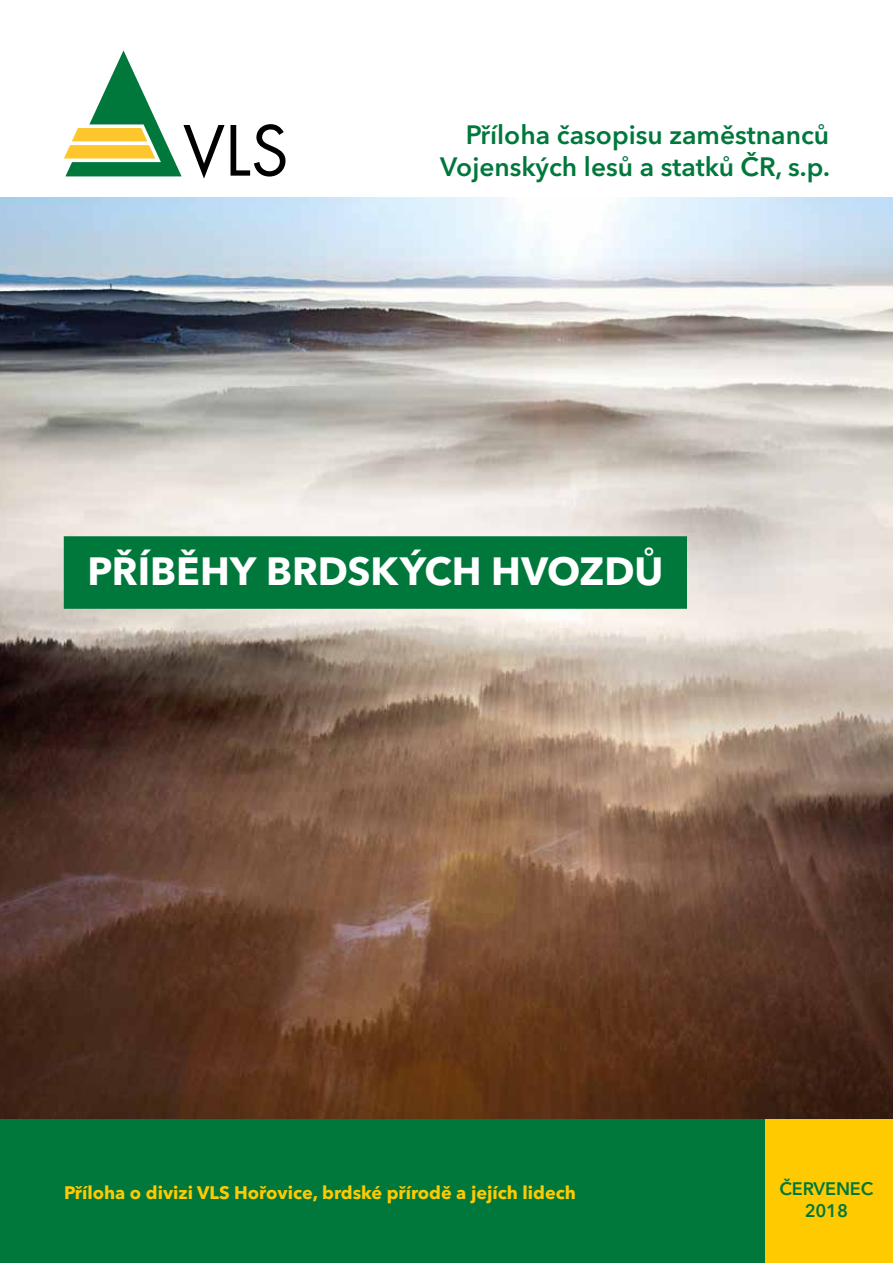
<style>
.page{position:relative;width:893px;height:1263px;background:#fff}
.page>*{position:absolute;margin:0;border:0;box-sizing:border-box;transform-origin:0 0}
.t1{font:700 39px "Avenir Next LT Pro";color:#fff}
.t2{font:600 26.4px/31.8px "Avenir Next LT Pro";color:#00783c;text-align:right}
.t3{font:700 18px "Avenir Next LT Pro";color:#ffca00}
.t4{font:600 18px/22.5px "Avenir Next LT Pro";letter-spacing:-.01em;color:#00783c;text-align:center}
</style>
<div class="page">
<img style="left:0;top:198px;width:893px;height:921px">
<svg style="left:231px;top:124px;width:54px;height:53px"></svg>
<svg style="left:64px;top:50px;width:161px;height:129px"></svg>
<div style="left:64px;top:536px;width:623px;height:73px;background:#00783c"></div>
<div style="left:764px;top:1119px;width:129px;height:144px;background:#ffca00"></div>
<div style="left:0;top:1119px;width:764px;height:144px;background:#00783c"></div>
<p class="t2" style="left:440px;top:118px;width:391px">Příloha časopisu zaměstnanců<br>Vojenských lesů a statků ČR, s.p.</p>
<h1 class="t1" style="left:87px;top:547px;width:577px">PŘÍBĚHY BRDSKÝCH HVOZDŮ</h1>
<p class="t3" style="left:64px;top:1182px;width:513px">Příloha o divizi VLS Hořovice, brdské přírodě a jejích lidech</p>
<p class="t4" style="left:779px;top:1177px;width:95px">ČERVENEC<br>2018</p>
</div>
